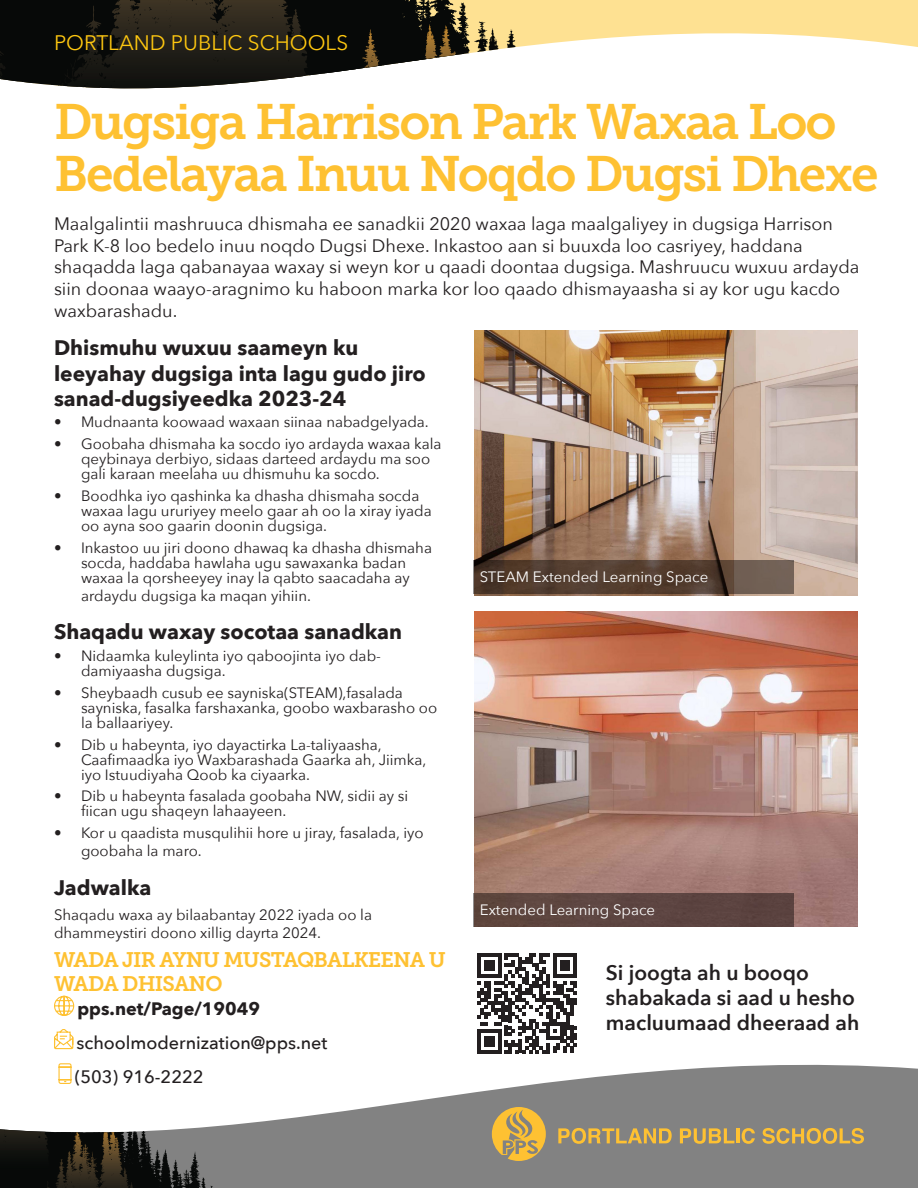
<style>
.page{position:relative;width:918px;height:1188px;background:#fff}
.page>*{position:absolute;margin:0;border:0;box-sizing:border-box;transform-origin:0 0}
.t1{font:49.5px/52.5px "Museo Slab 700";letter-spacing:-.04em;color:#fec132}
.head{font:700 21px/25.2px "Avenir Next";color:#231f20}
.t2{font:600 21px/25.2px "Avenir Next";color:#231f20}
.subhead{font:21px/24px "Museo Slab 700";letter-spacing:-.04em;color:#fec132}
.t3{font:21px "Avenir Next";color:#fec710}
.bodytext{font:18px/21.6px "Avenir Next";color:#231f20}
.t4{font:500 18px "Avenir Next";color:#231f20}
.t5{font:700 18px "Avenir Next";color:#231f20}
.bodytext-2{font:15px/15px "Avenir Next";color:#231f20}
.bodytext-3{font:15px "Avenir Next";color:#fff}
</style>
<div class="page">
<svg style="left:222px;top:1064px;width:696px;height:124px;fill:#828282"></svg>
<svg style="left:0;top:1125px;width:222px;height:63px;background:#464440"></svg>
<img style="left:474px;top:611px;width:384px;height:316px">
<img style="left:474px;top:330px;width:384px;height:265px">
<svg style="left:678px;top:0;width:240px;height:47px;fill:#fee192"></svg>
<svg style="left:80px;top:0;width:32px;height:89px;background:#121310"></svg>
<div style="left:0;top:0;width:80px;height:87px;background:#070908"></div>
<svg style="left:112px;top:0;width:566px;height:89px"></svg>
<svg style="left:492px;top:1107px;width:54px;height:54px;background:#c8a554"></svg>
<svg style="left:558px;top:1128px;width:114px;height:16px;background:#b89d5e"></svg>
<svg style="left:680px;top:1128px;width:54px;height:16px"></svg>
<hr style="left:736px;top:1128px;width:3px;height:15px;background:#fec132">
<svg style="left:742px;top:1128px;width:13px;height:16px"></svg>
<svg style="left:762px;top:1128px;width:102px;height:16px;background:#b89d5e"></svg>
<div style="left:463px;top:940px;width:128px;height:127px;background:#fff"></div>
<svg style="left:477px;top:953px;width:100px;height:100px"></svg>
<svg style="left:54px;top:995px;width:21px;height:21px"></svg>
<svg style="left:54px;top:1029px;width:20px;height:21px"></svg>
<svg style="left:58px;top:1063px;width:14px;height:21px"></svg>
<svg style="left:473px;top:561px;width:321px;height:33px;background:#564235"></svg>
<div style="left:473px;top:893px;width:321px;height:34px;background:#5d4440"></div>
<p class="t3" style="left:54px;top:25px;width:296px">PORTLAND PUBLIC SCHOOLS</p>
<p class="t1" style="left:54px;top:96px;width:826px">Dugsiga Harrison Park Waxaa Loo<br>Bedelayaa Inuu Noqdo Dugsi Dhexe</p>
<p class="bodytext" style="left:54px;top:212px;width:807px">Maalgalintii mashruuca dhismaha ee sanadkii 2020 waxaa laga maalgaliyey in dugsiga Harrison Park K-8 loo bedelo inuu noqdo Dugsi Dhexe. Inkastoo aan si buuxda loo casriyey, haddana shaqadda laga qabanayaa waxay si weyn kor u qaadi doontaa dugsiga. Mashruucu wuxuu ardayda siin doonaa waayo-aragnimo ku haboon marka kor loo qaado dhismayaasha si ay kor ugu kacdo waxbarashadu.</p>
<p class="head" style="left:54px;top:335px;width:373px">Dhismuhu wuxuu saameyn ku leeyahay dugsiga inta lagu gudo jiro sanad-dugsiyeedka 2023-24</p>
<p class="bodytext-2" style="left:54px;top:414px;width:376px">• Mudnaanta koowaad waxaan siinaa nabadgelyada.</p>
<p class="bodytext-2" style="left:81px;top:436px;width:362px;text-indent:-27px">• Goobaha dhismaha ka socdo iyo ardayda waxaa kala qeybinaya derbiyo, sidaas darteed ardaydu ma soo gali karaan meelaha uu dhismuhu ka socdo.</p>
<p class="bodytext-2" style="left:81px;top:488px;width:352px;text-indent:-27px">• Boodhka iyo qashinka ka dhasha dhismaha socda waxaa lagu ururiyey meelo gaar ah oo la xiray iyada oo ayna soo gaarin doonin dugsiga.</p>
<p class="bodytext-2" style="left:54px;top:539px;width:380px;text-align:center">• Inkastoo uu jiri doono dhawaq ka dhasha dhismaha socda, haddaba hawlaha ugu sawaxanka badan<br>waxaa la qorsheeyey inay la qabto saacadaha ay</p>
<p class="bodytext-2" style="left:81px;top:587px;width:231px">ardaydu dugsiga ka maqan yihiin.</p>
<p class="head" style="left:54px;top:619px;width:350px">Shaqadu waxay socotaa sanadkan</p>
<p class="bodytext-2" style="left:81px;top:648px;width:302px;text-indent:-27px">• Nidaamka kuleylinta iyo qaboojinta iyo dab&shy;damiyaasha dugsiga.</p>
<p class="bodytext-2" style="left:81px;top:685px;width:358px;text-indent:-27px">• Sheybaadh cusub ee sayniska(STEAM),fasalada sayniska, fasalka farshaxanka, goobo waxbarasho oo la ballaariyey.</p>
<p class="bodytext-2" style="left:81px;top:736px;width:347px;text-indent:-27px">• Dib u habeynta, iyo dayactirka La-taliyaasha,<br>Caafimaadka iyo Waxbarashada Gaarka ah, Jiimka, iyo Istuudiyaha Qoob ka ciyaarka.</p>
<p class="bodytext-2" style="left:81px;top:788px;width:329px;text-indent:-27px">• Dib u habeynta fasalada goobaha NW, sidii ay si fiican ugu shaqeyn lahaayeen.</p>
<p class="bodytext-2" style="left:81px;top:823px;width:344px;line-height:18px;text-indent:-27px">• Kor u qaadista musqulihii hore u jiray, fasalada, iyo goobaha la maro.</p>
<p class="head" style="left:54px;top:875px;width:99px">Jadwalka</p>
<p class="bodytext-2" style="left:54px;top:905px;width:320px;line-height:18px">Shaqadu waxa ay bilaabantay 2022 iyada oo la dhammeystiri doono xillig dayrta 2024.</p>
<p class="bodytext-3" style="left:480px;top:564px;width:230px">STEAM Extended Learning Space</p>
<p class="bodytext-3" style="left:480px;top:897px;width:177px">Extended Learning Space</p>
<p class="subhead" style="left:54px;top:948px;width:393px">WADA JIR AYNU MUSTAQBALKEENA U<br>WADA DHISANO</p>
<p class="t5" style="left:77px;top:993px;width:184px">pps.net/Page/19049</p>
<p class="t4" style="left:77px;top:1028px;width:252px">schoolmodernization@pps.net</p>
<p class="t4" style="left:75px;top:1061px;width:130px">(503) 916-2222</p>
<p class="t2" style="left:606px;top:960px;width:255px">Si joogta ah u booqo shabakada si aad u hesho macluumaad dheeraad ah</p>
</div>
